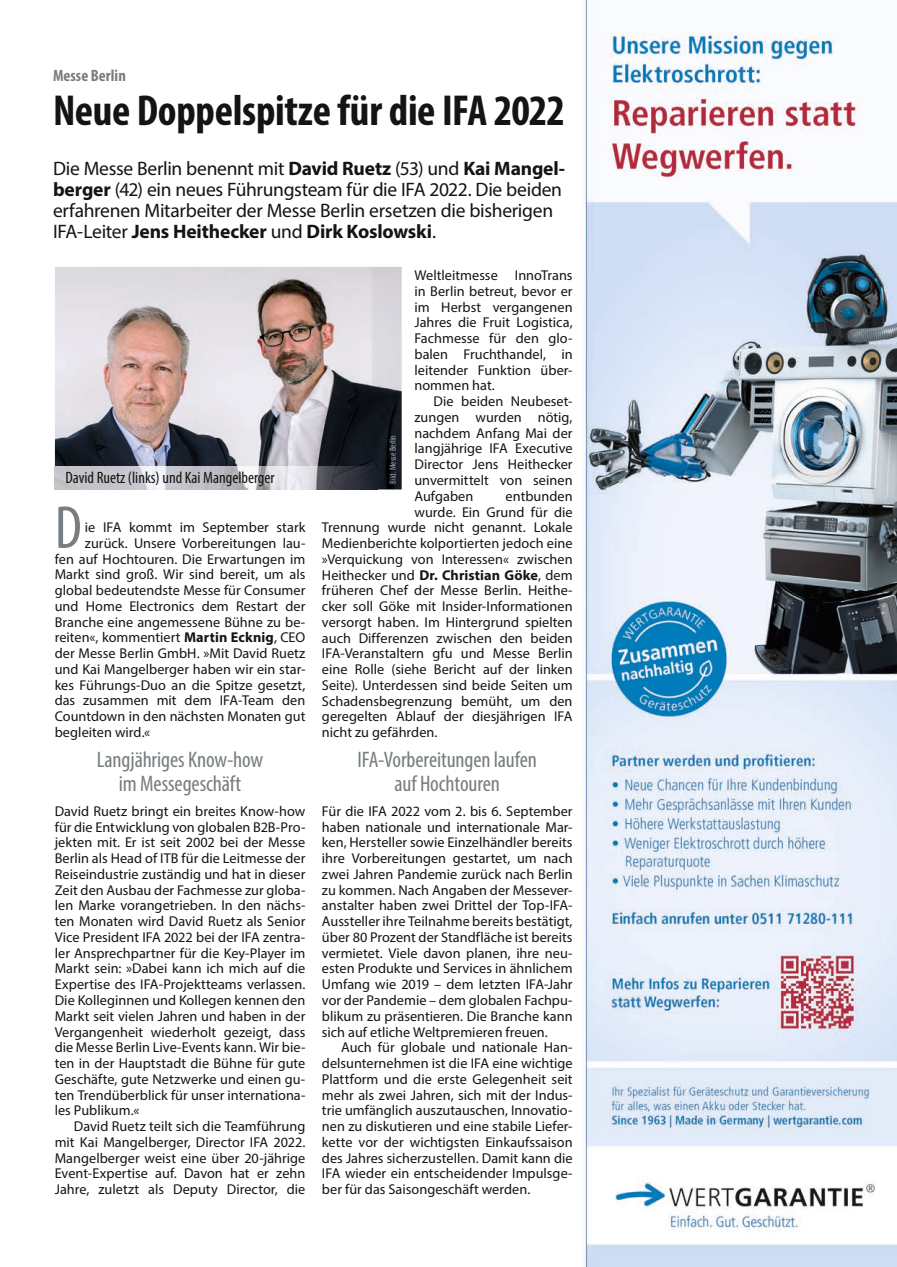
<style>
.page{position:relative;width:897px;height:1267px;background:#fff}
.page>*{position:absolute;margin:0;border:0;box-sizing:border-box;transform-origin:0 0}
.t1{font:condensed 61.05px "Myriad Pro";color:#777d80}
.t2{font:700 condensed 43.5px "Myriad Pro";letter-spacing:-.01em;color:#131413}
.t3{font:condensed 22.5px/24px "Myriad Pro";letter-spacing:-.005em;color:#777d80;text-align:center}
.t4{font:19.5px/21px "Myriad Pro";letter-spacing:-.015em;color:#131413}
.t5{font:condensed 16.5px "Myriad Pro";color:#131413}
.t6{font:700 condensed 16.5px "Myriad Pro";letter-spacing:.005em;color:#777d80}
.t7{font:14.25px/15.8px "Myriad Pro";letter-spacing:.005em;color:#131413;text-align:justify}
.t8{font:condensed 9px "Myriad Pro";color:#a2a7ab}
.s1{font-weight:700}
</style>
<div class="page">
<img style="left:55px;top:267px;width:346px;height:222px">
<img style="left:55px;top:466px;width:322px;height:23px">
<img style="left:582px;top:0;width:314px;height:1266px">
<p class="t6" style="left:53px;top:65px;width:74px">Messe Berlin</p>
<h2 class="t2" style="left:53px;top:83px;width:513px">Neue Doppelspitze für die IFA 2022</h2>
<p class="t4" style="left:53px;top:158px;width:513px">Die Messe Berlin benennt mit <span class="s1">David Ruetz</span> (53) und <span class="s1">Kai Mangel&shy;berger</span> (42) ein neues Führungsteam für die IFA 2022. Die beiden erfahrenen Mitarbeiter der Messe Berlin ersetzen die bisherigen IFA-Leiter <span class="s1">Jens Heithecker</span> und <span class="s1">Dirk Koslowski</span>.</p>
<p class="t5" style="left:66px;top:467px;width:210px">David Ruetz (links) und Kai Mangelberger</p>
<h1 class="t1" style="left:55px;top:490px;width:29px">D</h1>
<p class="t7" style="left:85px;top:519px;width:222px">ie IFA kommt im September stark</p>
<p class="t7" style="left:85px;top:535px;width:222px">zurück. Unsere Vorbereitungen lau-</p>
<p class="t7" style="left:55px;top:550px;width:252px">fen auf Hochtouren. Die Erwartungen im</p>
<p class="t7" style="left:55px;top:566px;width:252px">Markt sind groß. Wir sind bereit, um als</p>
<p class="t7" style="left:55px;top:582px;width:252px">global bedeutendste Messe für Consumer</p>
<p class="t7" style="left:55px;top:598px;width:252px">und Home Electronics dem Restart der</p>
<p class="t7" style="left:55px;top:613px;width:252px">Branche eine angemessene Bühne zu be-</p>
<p class="t7" style="left:55px;top:629px;width:252px">reiten«, kommentiert <span class="s1">Martin Ecknig</span>, CEO</p>
<p class="t7" style="left:55px;top:645px;width:252px">der Messe Berlin GmbH. »Mit David Ruetz</p>
<p class="t7" style="left:55px;top:661px;width:252px">und Kai Mangelberger haben wir ein star-</p>
<p class="t7" style="left:55px;top:676px;width:252px">kes Führungs-Duo an die Spitze gesetzt,</p>
<p class="t7" style="left:55px;top:692px;width:252px">das zusammen mit dem IFA-Team den</p>
<p class="t7" style="left:55px;top:708px;width:252px">Countdown in den nächsten Monaten gut</p>
<p class="t7" style="left:55px;top:724px;width:97px">begleiten wird.«</p>
<h3 class="t3" style="left:97px;top:747px;width:168px">Langjähriges Know-how im Messegeschäft</h3>
<p class="t7" style="left:55px;top:802px;width:252px">David Ruetz bringt ein breites Know-how für die Entwicklung von globalen B2B-Pro&shy;jekten mit. Er ist seit 2002 bei der Messe Berlin als Head of ITB für die Leitmesse der Reiseindustrie zuständig und hat in dieser Zeit den Ausbau der Fachmesse zur globa&shy;len Marke vorangetrieben. In den nächs&shy;ten Monaten wird David Ruetz als Senior Vice President IFA 2022 bei der IFA zentra&shy;ler Ansprechpartner für die Key-Player im Markt sein: »Dabei kann ich mich auf die Expertise des IFA-Projektteams verlassen.<br>Die Kolleginnen und Kollegen kennen den Markt seit vielen Jahren und haben in der Vergangenheit wiederholt gezeigt, dass die Messe Berlin Live-Events kann. Wir bie&shy;ten in der Hauptstadt die Bühne für gute Geschäfte, gute Netzwerke und einen gu&shy;ten Trendüberblick für unser internationa&shy;les Publikum.«</p>
<p class="t7" style="left:55px;top:1118px;width:252px;text-indent:19px">David Ruetz teilt sich die Teamführung mit Kai Mangelberger, Director IFA 2022.<br>Mangelberger weist eine über 20-jährige Event-Expertise auf. Davon hat er zehn Jahre, zuletzt als Deputy Director, die</p>
<p class="t7" style="left:414px;top:267px;width:160px">Weltleitmesse InnoTrans in Berlin betreut, bevor er im Herbst vergangenen Jahres die Fruit Logistica, Fachmesse für den glo&shy;balen Fruchthandel, in leitender Funktion über&shy;nommen hat.</p>
<p class="t7" style="left:414px;top:393px;width:160px;text-indent:19px">Die beiden Neubeset&shy;zungen wurden nötig, nachdem Anfang Mai der langjährige IFA Executive Director Jens Heithecker unvermittelt von seinen Aufgaben</p>
<p class="t8" style="left:387px;top:484px;width:50px;rotate:-90deg">Bild: Messe Berlin</p>
<p class="t7" style="left:505px;top:488px;width:68px">entbunden</p>
<p class="t7" style="left:414px;top:503px;width:160px">wurde. Ein Grund für die</p>
<p class="t7" style="left:322px;top:519px;width:252px">Trennung wurde nicht genannt. Lokale</p>
<p class="t7" style="left:322px;top:535px;width:252px">Medienberichte kolportierten jedoch eine</p>
<p class="t7" style="left:322px;top:551px;width:252px">»Verquickung von Interessen« zwischen</p>
<p class="t7" style="left:322px;top:566px;width:252px">Heithecker und <span class="s1">Dr. Christian Göke</span>, dem</p>
<p class="t7" style="left:322px;top:582px;width:252px">früheren Chef der Messe Berlin. Heithe-</p>
<p class="t7" style="left:322px;top:598px;width:252px">cker soll Göke mit Insider-Informationen</p>
<p class="t7" style="left:322px;top:614px;width:252px">versorgt haben. Im Hintergrund spielten</p>
<p class="t7" style="left:322px;top:629px;width:252px">auch Differenzen zwischen den beiden</p>
<p class="t7" style="left:322px;top:645px;width:252px">IFA-Veranstaltern gfu und Messe Berlin</p>
<p class="t7" style="left:322px;top:661px;width:252px">eine Rolle (siehe Bericht auf der linken</p>
<p class="t7" style="left:322px;top:677px;width:252px">Seite). Unterdessen sind beide Seiten um</p>
<p class="t7" style="left:322px;top:692px;width:252px">Schadensbegrenzung bemüht, um den</p>
<p class="t7" style="left:322px;top:708px;width:252px">geregelten Ablauf der diesjährigen IFA</p>
<p class="t7" style="left:322px;top:724px;width:117px">nicht zu gefährden.</p>
<h3 class="t3" style="left:357px;top:747px;width:181px">IFA-Vorbereitungen laufen auf Hochtouren</h3>
<p class="t7" style="left:322px;top:802px;width:252px">Für die IFA 2022 vom 2. bis 6. September haben nationale und internationale Mar&shy;ken, Hersteller sowie Einzelhändler bereits ihre Vorbereitungen gestartet, um nach zwei Jahren Pandemie zurück nach Berlin zu kommen. Nach Angaben der Messever&shy;anstalter haben zwei Drittel der Top-IFA-Aussteller ihre Teilnahme bereits bestätigt, über 80 Prozent der Standfläche ist bereits vermietet. Viele davon planen, ihre neu&shy;esten Produkte und Services in ähnlichem Umfang wie 2019 – dem letzten IFA-Jahr vor der Pandemie – dem globalen Fachpu&shy;blikum zu präsentieren. Die Branche kann sich auf etliche Weltpremieren freuen.</p>
<p class="t7" style="left:322px;top:1039px;width:252px;text-indent:19px">Auch für globale und nationale Han&shy;delsunternehmen ist die IFA eine wichtige Plattform und die erste Gelegenheit seit mehr als zwei Jahren, sich mit der Indus&shy;trie umfänglich auszutauschen, Innovatio&shy;nen zu diskutieren und eine stabile Liefer&shy;kette vor der wichtigsten Einkaufssaison des Jahres sicherzustellen. Damit kann die IFA wieder ein entscheidender Impulsge&shy;ber für das Saisongeschäft werden.</p>
</div>
